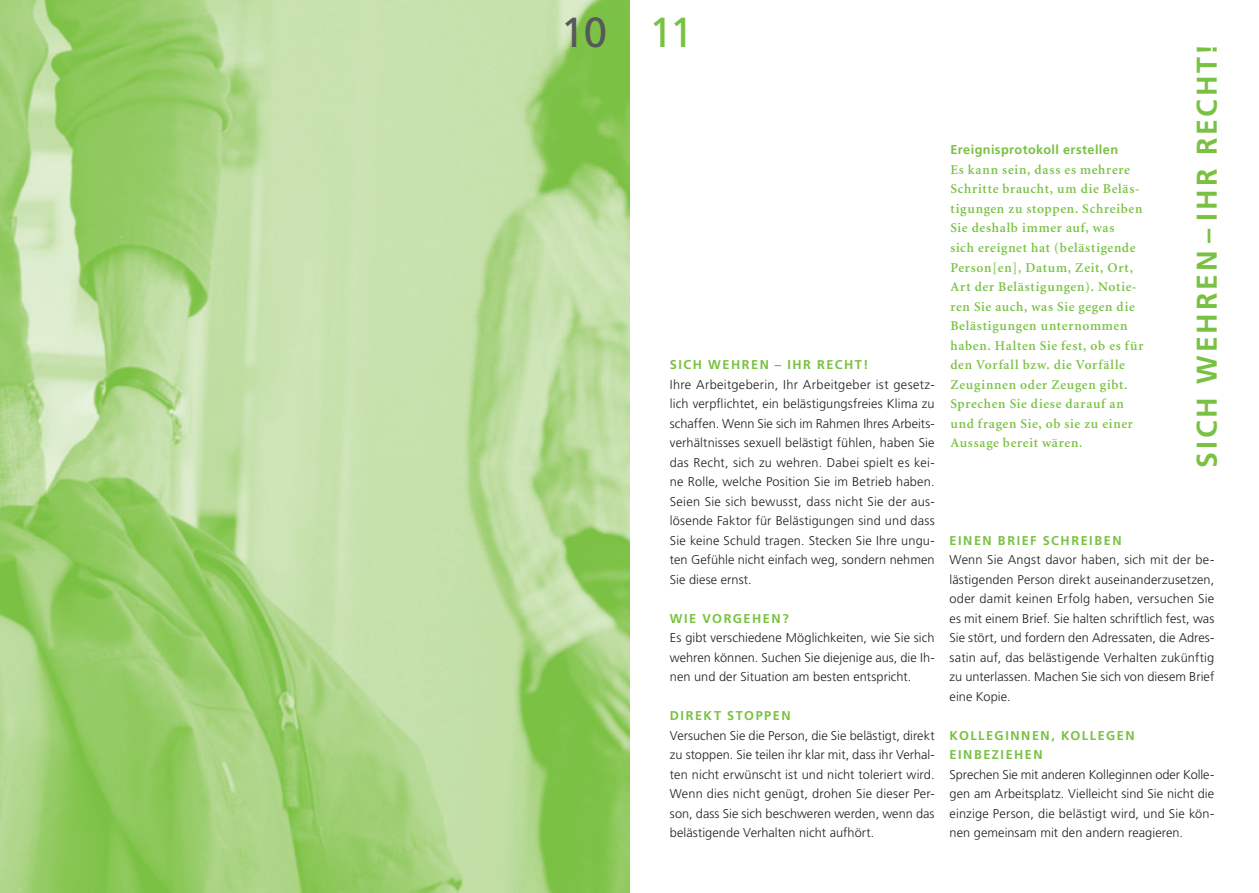
<style>
.page{position:relative;width:1259px;height:893px;background:#fff}
.page>*{position:absolute;margin:0;border:0;box-sizing:border-box;transform-origin:0 0}
.t1{font:42px "Frutiger";color:#57585a}
.t2{font:700 28.5px "Frutiger";letter-spacing:.105em;color:#79c142}
.t3{font:600 13.5px/19.5px "Minion";letter-spacing:.055em;color:#79c142}
.t4{font:300 12.75px/19.5px "Frutiger";letter-spacing:.005em;color:#231f20;text-align:justify}
.t5{font:700 12.75px/19.5px "Frutiger";letter-spacing:.12em;color:#79c142}
.t6{font:700 12.75px "Frutiger";letter-spacing:.03em;color:#79c142}
.s1{color:#79c142}
</style>
<div class="page">
<img style="left:0;top:0;width:629px;height:893px">
<h1 class="t1" style="left:561px;top:7px;width:134px">10 <span class="s1">11</span></h1>
<p class="t5" style="left:670px;top:355px;width:200px">SICH WEHREN – IHR RECHT!</p>
<p class="t4" style="left:670px;top:374px;width:266px">Ihre Arbeitgeberin, Ihr Arbeitgeber ist gesetz&shy;lich verpflichtet, ein belästigungsfreies Klima zu schaffen. Wenn Sie sich im Rahmen Ihres Arbeits&shy;verhältnisses sexuell belästigt fühlen, haben Sie das Recht, sich zu wehren. Dabei spielt es kei&shy;ne Rolle, welche Position Sie im Betrieb haben.<br>Seien Sie sich bewusst, dass nicht Sie der aus&shy;lösende Faktor für Belästigungen sind und dass Sie keine Schuld tragen. Stecken Sie Ihre ungu&shy;ten Gefühle nicht einfach weg, sondern nehmen Sie diese ernst.</p>
<p class="t5" style="left:670px;top:608px;width:120px">WIE VORGEHEN?</p>
<p class="t4" style="left:670px;top:628px;width:266px">Es gibt verschiedene Möglichkeiten, wie Sie sich wehren können. Suchen Sie diejenige aus, die Ih&shy;nen und der Situation am besten entspricht.</p>
<p class="t5" style="left:670px;top:706px;width:95px">DIREKT STOPPE</p>
<p class="t5" style="left:781px;top:706px;width:11px">N</p>
<p class="t4" style="left:670px;top:725px;width:266px">Versuchen Sie die Person, die Sie belästigt, direkt zu stoppen. Sie teilen ihr klar mit, dass ihr Verhal&shy;ten nicht erwünscht ist und nicht toleriert wird.<br>Wenn dies nicht genügt, drohen Sie dieser Per&shy;son, dass Sie sich beschweren werden, wenn das belästigende Verhalten nicht aufhört.</p>
<p class="t6" style="left:950px;top:143px;width:169px">EREIGNISPROTOKOLL ERSTELLEN</p>
<p class="t3" style="left:950px;top:160px;width:195px">Es kann sein, dass es mehrere<br>Schritte braucht, um die Beläs&shy;tigungen zu stoppen. Schreiben<br>Sie deshalb immer auf, was<br>sich ereignet hat (belästigende<br>Person[en], Datum, Zeit, Ort,<br>Art der Belästigungen). Notie&shy;ren Sie auch, was Sie gegen die<br>Belästigungen unternommen haben. Halten Sie fest, ob es für den Vorfall bzw. die Vorfälle<br>Zeuginnen oder Zeugen gibt.<br>Sprechen Sie diese darauf an und fragen Sie, ob sie zu einer<br>Aussage bereit wären.</p>
<h2 class="t2" style="left:1190px;top:468px;width:426px;rotate:-90deg">SICH WEHREN – IHR RECHT!</h2>
<p class="t5" style="left:949px;top:530px;width:173px">EINEN BRIEF SCHREIBEN</p>
<p class="t4" style="left:949px;top:550px;width:266px">Wenn Sie Angst davor haben, sich mit der be&shy;lästigenden Person direkt auseinanderzusetzen, oder damit keinen Erfolg haben, versuchen Sie es mit einem Brief. Sie halten schriftlich fest, was Sie stört, und fordern den Adressaten, die Adres&shy;satin auf, das belästigende Verhalten zukünftig zu unterlassen. Machen Sie sich von diesem Brief eine Kopie.</p>
<p class="t5" style="left:949px;top:725px;width:186px">KOLLEGINNEN, KOLLEGEN<br>EINBEZ</p>
<p class="t5" style="left:1000px;top:745px;width:44px">IEHEN</p>
<p class="t4" style="left:949px;top:764px;width:266px">Sprechen Sie mit anderen Kolleginnen oder Kolle&shy;gen am Arbeitsplatz. Vielleicht sind Sie nicht die einzige Person, die belästigt wird, und Sie kön&shy;nen gemeinsam mit den andern reagieren.</p>
</div>
